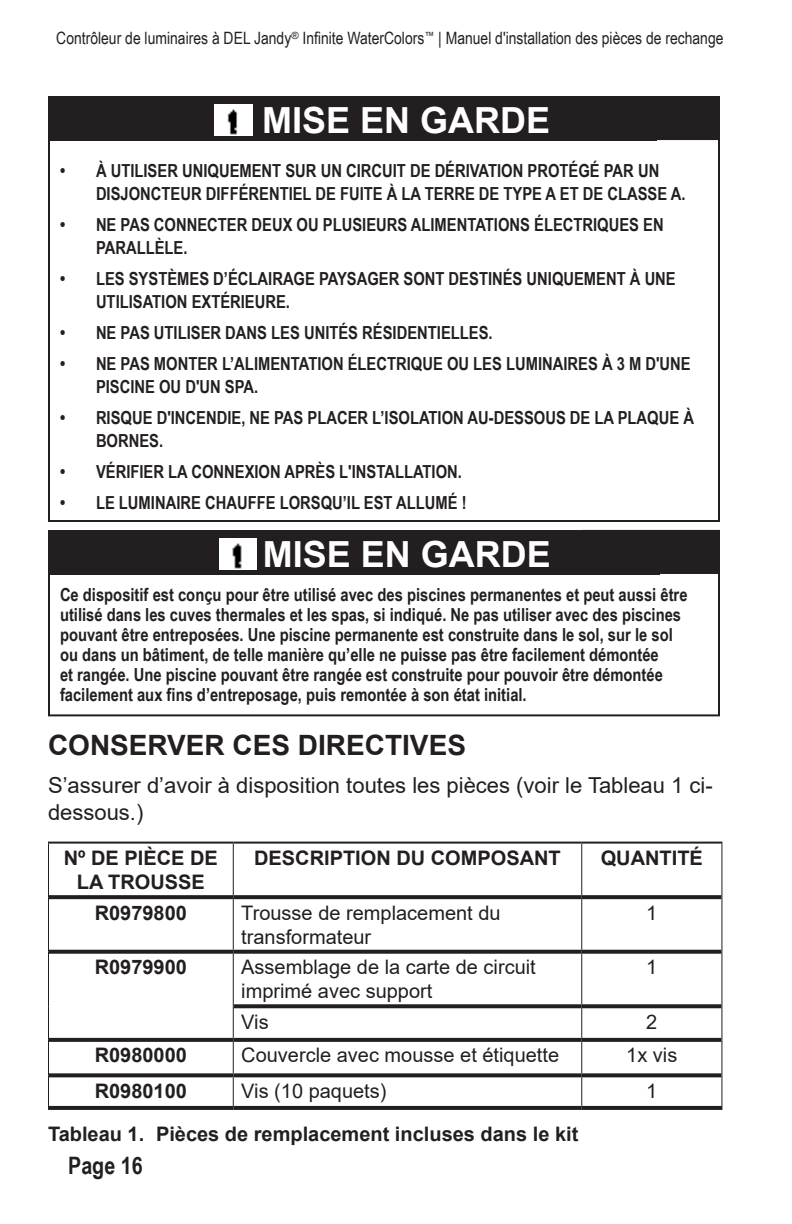
<style>
.page{position:relative;width:792px;height:1224px;background:#fff}
.page>*{position:absolute;margin:0;border:0;box-sizing:border-box;transform-origin:0 0}
.Warning_cover_page_w{font:700 36px "Arial";color:#fff}
.Body_Text{font:700 28px "Arial";color:#231f20}
.t1{font:700 24px "Arial Narrow";color:#231f20}
.Body_Text-2{font:22px/26.4px "Arial";color:#231f20}
.t2{font:20px/24px "Arial";color:#231f20}
.t3{font:700 20px/24px "Arial";color:#231f20;text-align:center}
.WARNING_BANNER{font:700 18px/23px "Arial Narrow";color:#231f20}
.t4{font:17px "Arial Narrow";color:#231f20}
</style>
<div class="page">
<div style="left:48px;top:96px;width:609px;height:44px;background:#231f20"></div>
<img style="left:215px;top:104px;width:37px;height:32px">
<div style="left:48px;top:530px;width:672px;height:186px;border:2px solid #231f20"></div>
<div style="left:48px;top:530px;width:612px;height:45px;background:#231f20"></div>
<img style="left:219px;top:538px;width:37px;height:32px">
<hr style="left:48px;top:844px;width:1px;height:53px;background:#231f20">
<hr style="left:48px;top:897px;width:1px;height:55px;background:#231f20">
<hr style="left:48px;top:952px;width:1px;height:54px;background:#231f20">
<hr style="left:48px;top:1006px;width:1px;height:34px;background:#231f20">
<hr style="left:48px;top:1040px;width:1px;height:35px;background:#231f20">
<hr style="left:48px;top:1075px;width:1px;height:31px;background:#231f20">
<hr style="left:233px;top:844px;width:1px;height:51px;background:#231f20">
<hr style="left:581px;top:844px;width:1px;height:51px;background:#231f20">
<hr style="left:721px;top:844px;width:1px;height:53px;background:#231f20">
<hr style="left:233px;top:899px;width:1px;height:51px;background:#231f20">
<hr style="left:581px;top:899px;width:1px;height:51px;background:#231f20">
<hr style="left:721px;top:897px;width:1px;height:55px;background:#231f20">
<hr style="left:233px;top:954px;width:1px;height:52px;background:#231f20">
<hr style="left:581px;top:954px;width:1px;height:50px;background:#231f20">
<hr style="left:721px;top:952px;width:1px;height:54px;background:#231f20">
<hr style="left:233px;top:1006px;width:1px;height:32px;background:#231f20">
<hr style="left:581px;top:1008px;width:1px;height:30px;background:#231f20">
<hr style="left:721px;top:1006px;width:1px;height:34px;background:#231f20">
<hr style="left:233px;top:1042px;width:1px;height:31px;background:#231f20">
<hr style="left:581px;top:1042px;width:1px;height:31px;background:#231f20">
<hr style="left:721px;top:1040px;width:1px;height:35px;background:#231f20">
<svg style="left:233px;top:1077px;width:1px;height:29px"></svg>
<svg style="left:581px;top:1077px;width:1px;height:29px"></svg>
<hr style="left:721px;top:1075px;width:1px;height:31px;background:#231f20">
<hr style="left:48px;top:842px;width:185px;height:2px;background:#231f20">
<hr style="left:233px;top:842px;width:349px;height:2px;background:#231f20">
<hr style="left:582px;top:842px;width:140px;height:2px;background:#231f20">
<svg style="left:49px;top:895px;width:184px;height:4px"></svg>
<svg style="left:233px;top:895px;width:349px;height:4px"></svg>
<svg style="left:582px;top:895px;width:139px;height:4px"></svg>
<svg style="left:49px;top:950px;width:184px;height:4px"></svg>
<svg style="left:233px;top:950px;width:349px;height:4px"></svg>
<svg style="left:582px;top:950px;width:139px;height:4px"></svg>
<svg style="left:234px;top:1004px;width:348px;height:4px"></svg>
<svg style="left:582px;top:1004px;width:139px;height:4px"></svg>
<svg style="left:49px;top:1038px;width:184px;height:4px"></svg>
<svg style="left:233px;top:1038px;width:349px;height:4px"></svg>
<svg style="left:582px;top:1038px;width:139px;height:4px"></svg>
<svg style="left:49px;top:1073px;width:184px;height:4px"></svg>
<svg style="left:233px;top:1073px;width:349px;height:4px"></svg>
<svg style="left:582px;top:1073px;width:139px;height:4px"></svg>
<svg style="left:48px;top:1106px;width:185px;height:4px"></svg>
<svg style="left:233px;top:1106px;width:349px;height:4px"></svg>
<svg style="left:582px;top:1106px;width:140px;height:4px"></svg>
<div style="left:583px;top:531px;width:136px;height:42px;background:#231f20"></div>
<div style="left:582px;top:530px;width:138px;height:44px;border:2px solid #231f20"></div>
<div style="left:583px;top:97px;width:136px;height:42px;background:#231f20"></div>
<div style="left:582px;top:96px;width:138px;height:44px;border:2px solid #231f20"></div>
<p class="t4" style="left:56px;top:26px;width:669px">Contrôleur de luminaires à DEL Jandy<sup>®</sup> Infinite WaterColors<sup>™</sup> | Manuel d'installation des pièces de rechange</p>
<p class="Warning_cover_page_w" style="left:262px;top:95px;width:290px">MISE EN GARDE</p>
<p class="WARNING_BANNER" style="left:96px;top:158px;width:591px;text-indent:-36px">• À UTILISER UNIQUEMENT SUR UN CIRCUIT DE DÉRIVATION PROTÉGÉ PAR UN<br>DISJONCTEUR DIFFÉRENTIEL DE FUITE À LA TERRE DE TYPE A ET DE CLASSE A.</p>
<p class="WARNING_BANNER" style="left:96px;top:212px;width:569px;text-indent:-36px">• NE PAS CONNECTER DEUX OU PLUSIEURS ALIMENTATIONS ÉLECTRIQUES EN<br>PARALLÈLE.</p>
<p class="WARNING_BANNER" style="left:96px;top:266px;width:581px;text-indent:-36px">• LES SYSTÈMES D’ÉCLAIRAGE PAYSAGER SONT DESTINÉS UNIQUEMENT À UNE<br>UTILISATION EXTÉRIEURE.</p>
<p class="WARNING_BANNER" style="left:60px;top:320px;width:434px">• NE PAS UTILISER DANS LES UNITÉS RÉSIDENTIELLES.</p>
<p class="WARNING_BANNER" style="left:96px;top:351px;width:596px;text-indent:-36px">• NE PAS MONTER L’ALIMENTATION ÉLECTRIQUE OU LES LUMINAIRES À 3 M D'UNE<br>PISCINE OU D'UN SPA.</p>
<p class="WARNING_BANNER" style="left:96px;top:405px;width:600px;text-indent:-36px">• RISQUE D'INCENDIE, NE PAS PLACER L’ISOLATION AU-DESSOUS DE LA PLAQUE À<br>BORNES.</p>
<p class="WARNING_BANNER" style="left:60px;top:459px;width:403px">• VÉRIFIER LA CONNEXION APRÈS L'INSTALLATION.</p>
<p class="WARNING_BANNER" style="left:60px;top:490px;width:408px">• LE LUMINAIRE CHAUFFE LORSQU’IL EST ALLUMÉ !</p>
<p class="Warning_cover_page_w" style="left:263px;top:529px;width:290px">MISE EN GARDE</p>
<p class="WARNING_BANNER" style="left:60px;top:584px;width:629px;line-height:20px">Ce dispositif est conçu pour être utilisé avec des piscines permanentes et peut aussi être utilisé dans les cuves thermales et les spas, si indiqué. Ne pas utiliser avec des piscines pouvant être entreposées. Une piscine permanente est construite dans le sol, sur le sol ou dans un bâtiment, de telle manière qu’elle ne puisse pas être facilement démontée<br>et rangée. Une piscine pouvant être rangée est construite pour pouvoir être démontée facilement aux fins d’entreposage, puis remontée à son état initial.</p>
<p class="Body_Text" style="left:48px;top:725px;width:420px">CONSERVER CES DIRECTIVES</p>
<p class="Body_Text-2" style="left:48px;top:772px;width:666px">S’assurer d’avoir à disposition toutes les pièces (voir le Tableau 1 ci&shy;dessous.)</p>
<p class="t3" style="left:64px;top:846px;width:155px">Nº DE PIÈCE DE<br>LA TROUSSE</p>
<p class="t3" style="left:254px;top:846px;width:308px">DESCRIPTION DU COMPOSANT</p>
<p class="t3" style="left:601px;top:846px;width:104px">QUANTITÉ</p>
<p class="t3" style="left:95px;top:901px;width:94px">R0979800</p>
<p class="t2" style="left:241px;top:901px;width:261px">Trousse de remplacement du transformateur</p>
<p class="t2" style="left:646px;top:901px;width:13px">1</p>
<p class="t3" style="left:95px;top:955px;width:94px">R0979900</p>
<p class="t2" style="left:241px;top:955px;width:296px">Assemblage de la carte de circuit imprimé avec support</p>
<p class="t2" style="left:646px;top:955px;width:13px">1</p>
<p class="t2" style="left:241px;top:1010px;width:29px">Vis</p>
<p class="t2" style="left:646px;top:1010px;width:13px">2</p>
<p class="t3" style="left:95px;top:1044px;width:94px">R0980000</p>
<p class="t2" style="left:241px;top:1043px;width:319px">Couvercle avec mousse et étiquette</p>
<p class="t2" style="left:626px;top:1043px;width:53px">1x vis</p>
<p class="t3" style="left:95px;top:1079px;width:94px">R0980100</p>
<p class="t2" style="left:241px;top:1079px;width:147px">Vis (10 paquets)</p>
<p class="t2" style="left:646px;top:1079px;width:13px">1</p>
<p class="t3" style="left:48px;top:1123px;width:532px">Tableau 1. Pièces de remplacement incluses dans le kit</p>
<h3 class="t1" style="left:68px;top:1148px;width:76px">Page 16</h3>
</div>
